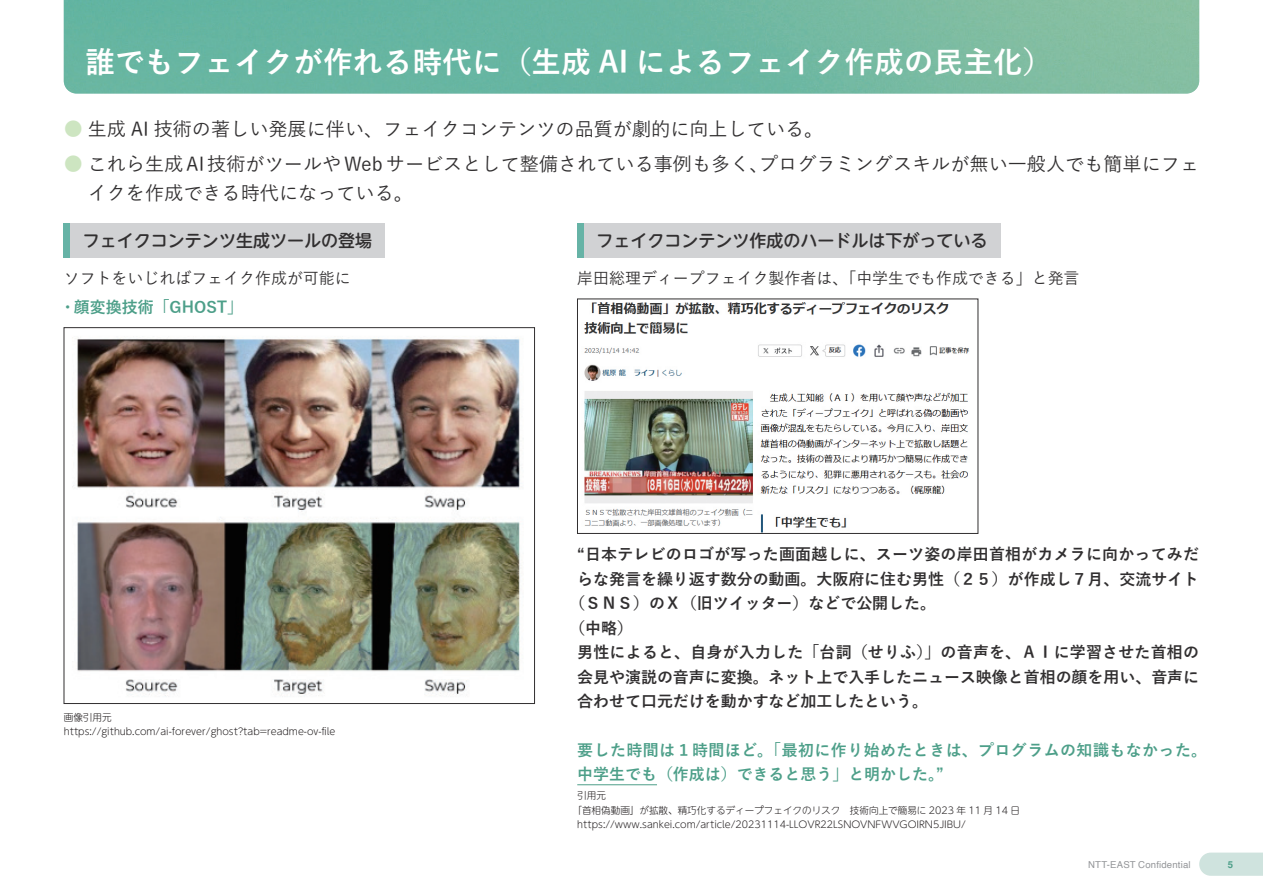
<style>
.page{position:relative;width:1263px;height:893px;background:#fff}
.page>*{position:absolute;margin:0;border:0;box-sizing:border-box;transform-origin:0 0}
.t1{font:700 29.7px "Yu Gothic";color:#fff}
.t2{font:500 19.2px/28.7px "Yu Gothic";color:#312f30}
.t3{font:500 16.95px "UD Shin M Go Pr 6 N";color:#312f30}
.t4{font:700 15.9px "Yu Gothic";color:#312f30}
.t5{font:700 15.9px/24.5px "Yu Gothic";letter-spacing:.03em;color:#4d9f89}
.t6{font:500 15.9px "Yu Gothic";color:#312f30}
.t7{font:700 15.9px "Yu Gothic";color:#4d9f89}
.t8{font:300 9.6px/14.4px "UD Shin M Go Pr 6 N";color:#231f20}
.t9{font:9.6px "Helvetica";letter-spacing:.02em;color:#939598}
.t10{font:700 9.6px "Helvetica";color:#4d9f89}
.s1{color:#cde5c1}
</style>
<div class="page">
<img style="left:64px;top:0;width:1135px;height:94px">
<svg style="left:1199px;top:853px;width:64px;height:23px"></svg>
<div style="left:64px;top:223px;width:321px;height:34px;background:#d1d2d4"></div>
<div style="left:64px;top:223px;width:6px;height:34px;background:#66b3a6"></div>
<div style="left:577px;top:223px;width:423px;height:34px;background:#d1d2d4"></div>
<div style="left:577px;top:223px;width:7px;height:34px;background:#66b3a6"></div>
<hr style="left:577px;top:784px;width:80px;height:1px;background:#4d9f89">
<img style="left:72px;top:339px;width:448px;height:357px">
<img style="left:584px;top:302px;width:386px;height:230px">
<div style="left:577px;top:299px;width:401px;height:235px;border:1px solid #312f30"></div>
<h1 class="t1" style="left:85px;top:45px;width:969px">誰でもフェイクが作れる時代に（生成 AI によるフェイク作成の民主化）</h1>
<p class="t2" style="left:64px;top:112px;width:761px"><span class="s1">●</span> 生成 AI 技術の著しい発展に伴い、フェイクコンテンツの品質が劇的に向上している。</p>
<p class="t2" style="left:88px;top:147px;width:1113px;text-indent:-24px"><span class="s1">●</span> これら生成 AI 技術がツールや Web サービスとして整備されている事例も多く、プログラミングスキルが無い一般人でも簡単にフェイクを作成できる時代になっている。</p>
<p class="t3" style="left:83px;top:226px;width:291px">フェイクコンテンツ生成ツールの登場</p>
<p class="t6" style="left:64px;top:263px;width:289px">ソフトをいじればフェイク作成が可能に</p>
<p class="t3" style="left:596px;top:226px;width:393px">フェイクコンテンツ作成のハードルは下がっている</p>
<p class="t6" style="left:577px;top:263px;width:504px">岸田総理ディープフェイク製作者は、「中学生でも作成できる」と発言</p>
<p class="t7" style="left:60px;top:298px;width:185px">・顔変換技術「GHOST」</p>
<p class="t8" style="left:64px;top:709px;width:273px">画像引用元https://github.com/ai-forever/ghost?tab=readme-ov-file</p>
<p class="t4" style="left:577px;top:546px;width:623px">“日本テレビのロゴが写った画面越しに、スーツ姿の岸田首相がカメラに向かってみだ</p>
<p class="t4" style="left:577px;top:570px;width:623px">らな発言を繰り返す数分の動画。大阪府に住む男性（２５）が作成し７月、交流サイト</p>
<p class="t4" style="left:569px;top:595px;width:368px">（ＳＮＳ）のＸ（旧ツイッター）などで公開した。</p>
<p class="t4" style="left:569px;top:619px;width:65px">（中略）</p>
<p class="t4" style="left:577px;top:643px;width:623px">男性によると、自身が入力した「台詞（せりふ）」の音声を、ＡＩに学習させた首相の</p>
<p class="t4" style="left:577px;top:668px;width:623px">会見や演説の音声に変換。ネット上で入手したニュース映像と首相の顔を用い、音声に</p>
<p class="t4" style="left:577px;top:692px;width:352px">合わせて口元だけを動かすなど加工したという。</p>
<p class="t5" style="left:577px;top:738px;width:631px">要した時間は１時間ほど。「最初に作り始めたときは、プログラムの知識もなかった。中学生でも（作成は）できると思う」と明かした。”</p>
<p class="t8" style="left:577px;top:788px;width:30px">引用元</p>
<p class="t8" style="left:572px;top:802px;width:449px">「首相偽動画」が拡散、精巧化するディープフェイクのリスク　技術向上で簡易に 2023 年 11 月 14 日</p>
<p class="t8" style="left:577px;top:817px;width:390px">https://www.sankei.com/article/20231114-LLOVR22LSNOVNFWVGOIRN5JIBU/</p>
<p class="t9" style="left:1088px;top:857px;width:104px">NTT-EAST Confidential</p>
<p class="t10" style="left:1228px;top:858px;width:7px">5</p>
</div>
